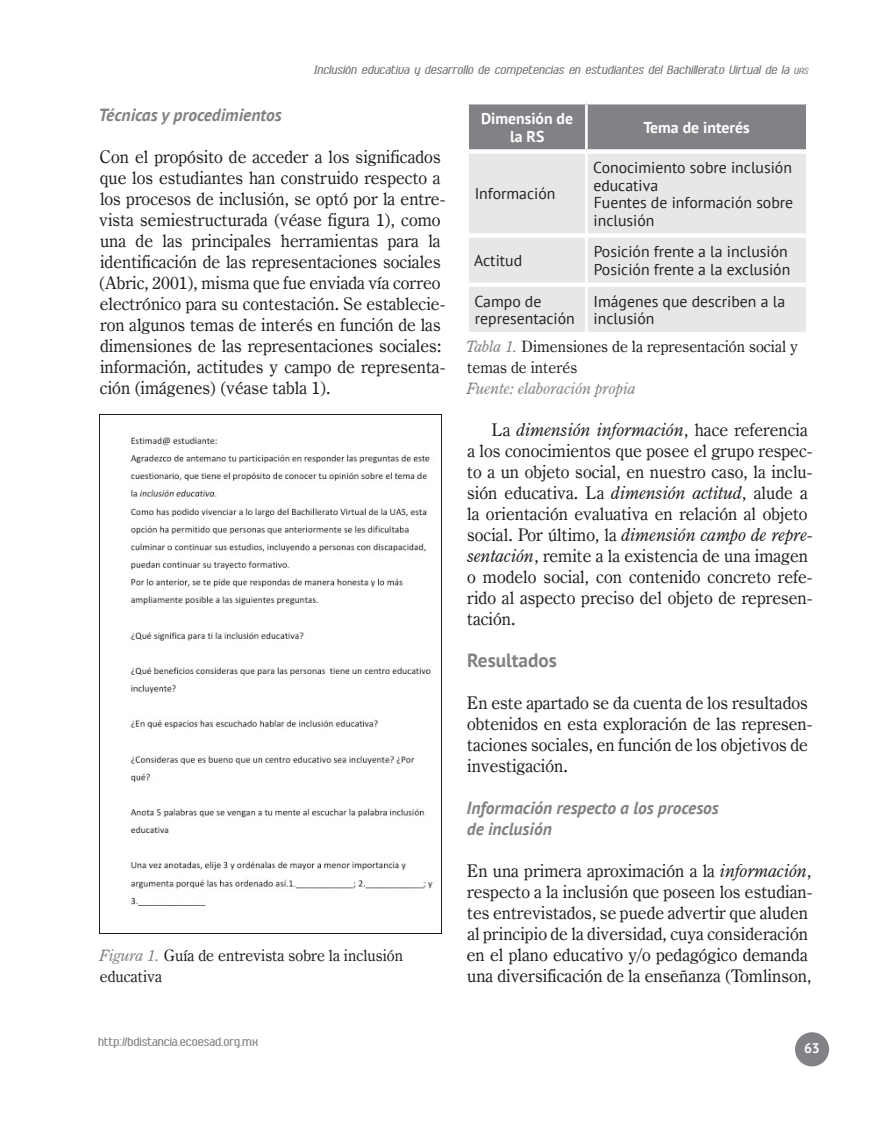
<style>
.page{position:relative;width:893px;height:1121px;background:#fff}
.page>*{position:absolute;margin:0;border:0;box-sizing:border-box;transform-origin:0 0}
.t1{font:700 19.25px "PT Sans";color:#808285}
.t2{font:17.5px/21px "Century Oldstyle BT";color:#231f20}
.t3{font:italic 700 17.5px/21px "PT Sans";color:#808285}
.t4{font:15.75px/17.5px "PT Sans";color:#231f20}
.t5{font:15.75px/21px "Century Oldstyle BT";color:#231f20}
.t6{font:700 15.75px/17.5px "PT Sans";color:#fff;text-align:center}
.t7{font:italic 15.75px "Century Oldstyle BT";color:#808285}
.t8{font:italic 700 14px "Ambrosia";color:#76787b}
.t9{font:700 14px "Ambrosia";color:#808285}
.t10{font:700 14px "PT Sans";color:#fff}
.s1{font-size:10.5px}
.s2{font-style:italic;color:#808285}
.s3{font-style:italic}
</style>
<div class="page">
<div style="left:795px;top:1032px;width:34px;height:34px;background:#808285;border-radius:50%"></div>
<img style="left:99px;top:415px;width:334px;height:518px">
<div style="left:469px;top:104px;width:337px;height:45px;background:#808285"></div>
<div style="left:469px;top:154px;width:337px;height:178px;background:#e6e7e9"></div>
<hr style="left:585px;top:104px;width:3px;height:45px;background:#fff">
<hr style="left:585px;top:154px;width:3px;height:79px;background:#fff">
<hr style="left:585px;top:238px;width:3px;height:45px;background:#fff">
<hr style="left:585px;top:287px;width:3px;height:45px;background:#fff">
<div style="left:469px;top:233px;width:117px;height:5px;background:#fff"></div>
<div style="left:586px;top:233px;width:220px;height:5px;background:#fff"></div>
<hr style="left:469px;top:283px;width:117px;height:4px;background:#fff">
<hr style="left:586px;top:283px;width:220px;height:4px;background:#fff">
<p class="t8" style="left:314px;top:63px;width:496px">Inclusión educativa y desarrollo de competencias en estudiantes del Bachillerato Virtual de la <span class="s1">uas</span></p>
<p class="t3" style="left:98px;top:104px;width:185px">Técnicas y procedimientos</p>
<p class="t2" style="left:99px;top:146px;width:348px">Con el propósito de acceder a los significados que los estudiantes han construido respecto a los procesos de inclusión, se optó por la entre&shy;vista semiestructurada (véase figura 1), como una de las principales herramientas para la identificación de las representaciones sociales (Abric, 2001), misma que fue enviada vía correo electrónico para su contestación. Se establecie&shy;ron algunos temas de interés en función de las dimensiones de las representaciones sociales: información, actitudes y campo de representa&shy;ción (imágenes) (véase tabla 1).</p>
<p class="t5" style="left:100px;top:945px;width:305px"><span class="s2">Figura 1.</span> Guía de entrevista sobre la inclusión educativa</p>
<p class="t9" style="left:99px;top:1035px;width:161px">http://bdistancia.ecoesad.org.mx</p>
<p class="t6" style="left:481px;top:109px;width:94px">Dimensión de la RS</p>
<p class="t6" style="left:643px;top:118px;width:108px">Tema de interés</p>
<p class="t4" style="left:475px;top:185px;width:82px">Información</p>
<p class="t4" style="left:593px;top:158px;width:202px">Conocimiento sobre inclusión educativa<br>Fuentes de información sobre inclusión</p>
<p class="t4" style="left:474px;top:251px;width:49px">Actitud</p>
<p class="t4" style="left:594px;top:243px;width:198px">Posición frente a la inclusión<br>Posición frente a la exclusión</p>
<p class="t4" style="left:474px;top:292px;width:102px">Campo de representación</p>
<p class="t4" style="left:593px;top:292px;width:193px">Imágenes que describen a la inclusión</p>
<p class="t5" style="left:466px;top:336px;width:333px"><span class="s2">Tabla 1.</span> Dimensiones de la representación social y temas de interés</p>
<p class="t7" style="left:467px;top:379px;width:171px">Fuente: elaboración propia</p>
<p class="t2" style="left:467px;top:419px;width:348px;text-indent:24px">La <span class="s3">dimensión información</span>, hace referencia a los conocimientos que posee el grupo respec&shy;to a un objeto social, en nuestro caso, la inclu&shy;sión educativa. La <span class="s3">dimensión actitud</span>, alude a la orientación evaluativa en relación al objeto social. Por último, la <span class="s3">dimensión campo de repre&shy;sentación</span>, remite a la existencia de una imagen o modelo social, con contenido concreto refe&shy;rido al aspecto preciso del objeto de represen&shy;tación.</p>
<p class="t1" style="left:467px;top:647px;width:91px">Resultados</p>
<p class="t2" style="left:467px;top:692px;width:348px">En este apartado se da cuenta de los resultados obtenidos en esta exploración de las represen&shy;taciones sociales, en función de los objetivos de investigación.</p>
<p class="t3" style="left:467px;top:797px;width:254px">Información respecto a los procesos de inclusión</p>
<p class="t2" style="left:467px;top:860px;width:348px">En una primera aproximación a la <span class="s3">información</span>, respecto a la inclusión que poseen los estudian&shy;tes entrevistados, se puede advertir que aluden al principio de la diversidad, cuya consideración en el plano educativo y/o pedagógico demanda una diversificación de la enseñanza (Tomlinson,</p>
<p class="t10" style="left:804px;top:1039px;width:17px">63</p>
</div>
